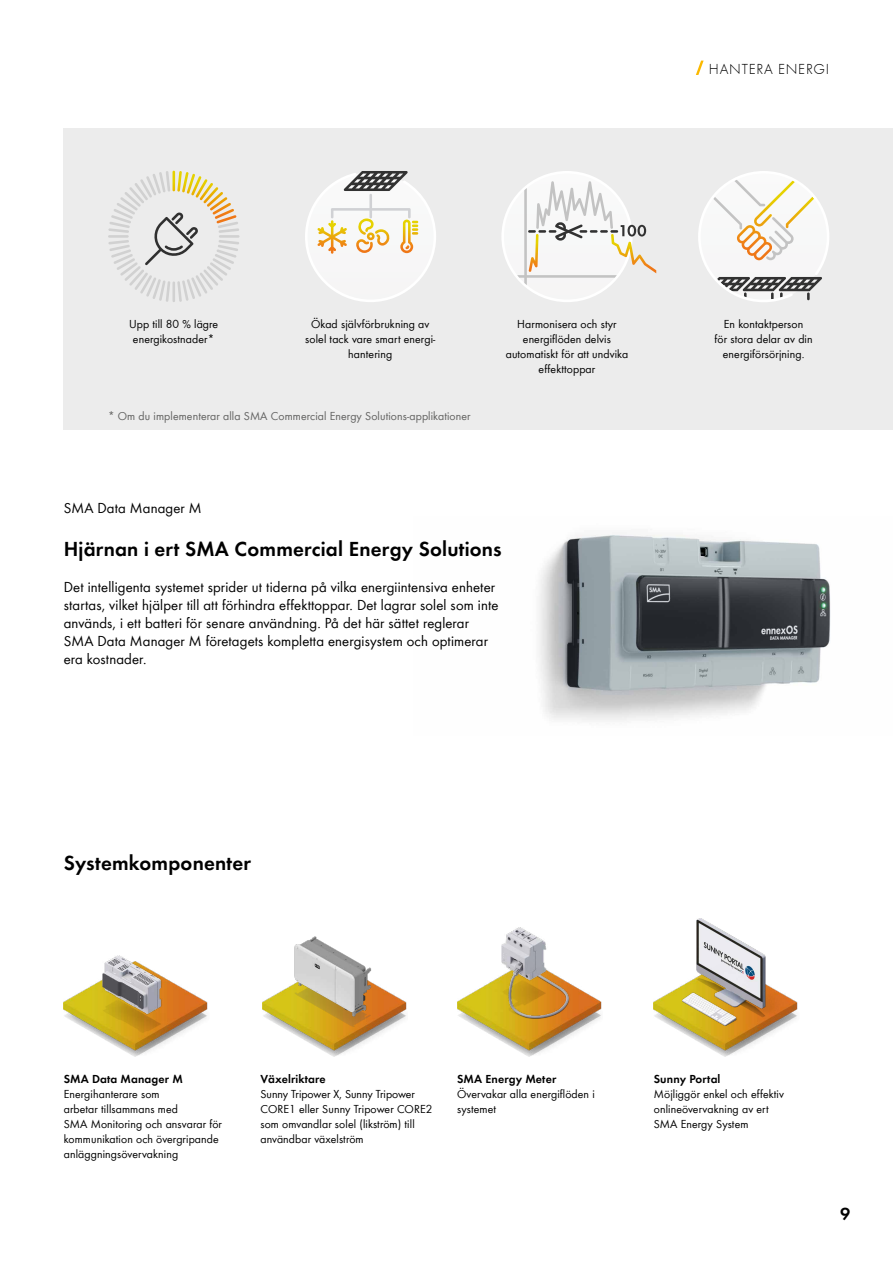
<style>
.page{position:relative;width:893px;height:1263px;background:#fff}
.page>*{position:absolute;margin:0;border:0;box-sizing:border-box;transform-origin:0 0}
.t1{font:600 21px "SMA Futura Global";letter-spacing:.01em;color:#000}
.t2{font:600 18px "SMA Futura Global";color:#000}
.t3{font:15px/18px "SMA Futura Global";letter-spacing:.01em;color:#000}
.t4{font:300 15px "SMA Futura Global";letter-spacing:.05em;color:#000}
.t5{font:12px/15px "SMA Futura Global";letter-spacing:.01em;color:#000;text-align:center}
.t6{font:12px "SMA Futura Global";letter-spacing:.01em;color:#626261}
.t7{font:600 12px "SMA Futura Global";letter-spacing:.01em;color:#000}
</style>
<div class="page">
<img style="left:539px;top:534px;width:292px;height:187px">
<img style="left:654px;top:985px;width:144px;height:72px">
<img style="left:64px;top:973px;width:144px;height:84px">
<div style="left:64px;top:128px;width:829px;height:301px;background:#ececec"></div>
<svg style="left:696px;top:61px;width:8px;height:14px"></svg>
<svg style="left:305px;top:171px;width:131px;height:131px"></svg>
<svg style="left:501px;top:171px;width:155px;height:131px"></svg>
<svg style="left:698px;top:171px;width:131px;height:131px"></svg>
<img style="left:103px;top:955px;width:71px;height:78px">
<img style="left:262px;top:936px;width:145px;height:121px">
<img style="left:457px;top:960px;width:145px;height:96px">
<img style="left:502px;top:928px;width:68px;height:90px">
<img style="left:683px;top:919px;width:102px;height:107px">
<svg style="left:108px;top:171px;width:132px;height:131px"></svg>
<p class="t4" style="left:709px;top:60px;width:122px">HANTERA ENERGI</p>
<p class="t5" style="left:129px;top:316px;width:91px">Upp till 80 % lägre energikostnader*</p>
<p class="t5" style="left:305px;top:316px;width:132px">Ökad självförbrukning av solel tack vare smart energi&shy;hantering</p>
<p class="t5" style="left:506px;top:316px;width:124px">Harmonisera och styr energiflöden delvis automatiskt för att undvika effekttoppar</p>
<p class="t5" style="left:715px;top:316px;width:100px">En kontaktperson<br>för stora delar av din energiförsörjning.</p>
<p class="t6" style="left:108px;top:409px;width:364px">* Om du implementerar alla SMA Commercial Energy Solutions-applikationer</p>
<p class="t3" style="left:64px;top:499px;width:139px">SMA Data Manager M</p>
<h1 class="t1" style="left:64px;top:536px;width:439px">Hjärnan i ert SMA Commercial Energy Solutions</h1>
<p class="t3" style="left:64px;top:577px;width:436px">Det intelligenta systemet sprider ut tiderna på vilka energiintensiva enheter startas, vilket hjälper till att förhindra effekttoppar. Det lagrar solel som inte används, i ett batteri för senare användning. På det här sättet reglerar SMA Data Manager M företagets kompletta energisystem och optimerar era kostnader.</p>
<h1 class="t1" style="left:64px;top:851px;width:189px">Systemkomponenter</h1>
<p class="t7" style="left:64px;top:1072px;width:121px">SMA Data Manager M</p>
<p class="t5" style="left:64px;top:1087px;width:160px;text-align:left">Energihanterare som<br>arbetar tillsammans med<br>SMA Monitoring och ansvarar för kommunikation och övergripande anläggningsövervakning</p>
<p class="t7" style="left:260px;top:1072px;width:67px">Växelriktare</p>
<p class="t5" style="left:260px;top:1087px;width:173px;text-align:left">Sunny Tripower X, Sunny Tripower<br>CORE1 eller Sunny Tripower CORE2 som omvandlar solel (likström) till användbar växelström</p>
<p class="t7" style="left:457px;top:1072px;width:101px">SMA Energy Meter</p>
<p class="t5" style="left:457px;top:1087px;width:139px;text-align:left">Övervakar alla energiflöden i systemet</p>
<p class="t7" style="left:654px;top:1072px;width:68px">Sunny Portal</p>
<p class="t5" style="left:654px;top:1087px;width:132px;text-align:left">Möjliggör enkel och effektiv onlineövervakning av ert<br>SMA Energy System</p>
<h2 class="t2" style="left:840px;top:1204px;width:12px">9</h2>
</div>
